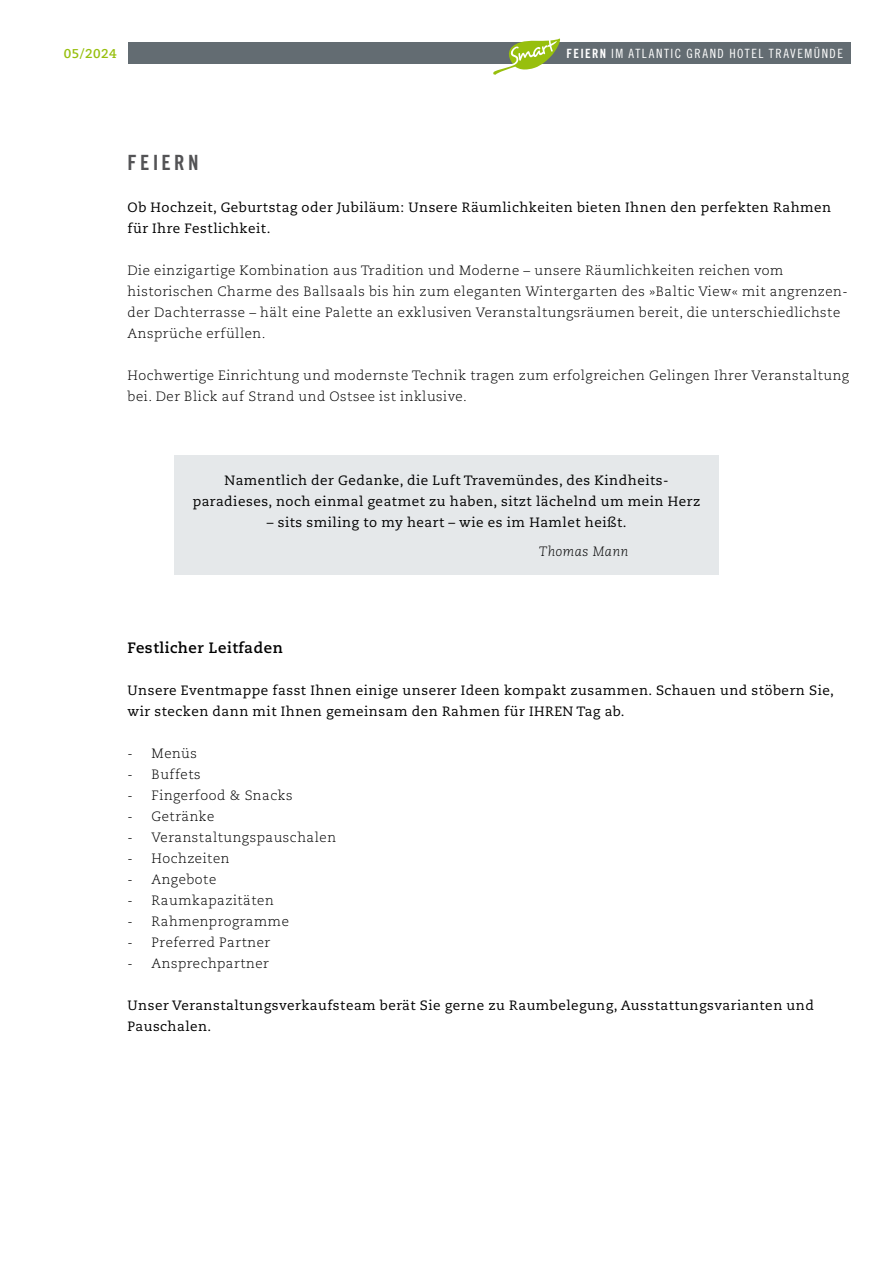
<style>
.page{position:relative;width:893px;height:1263px;background:#fff}
.page>*{position:absolute;margin:0;border:0;box-sizing:border-box;transform-origin:0 0}
.t1{font:21px "Trade Gothic LT Pro Bd Cn 20";letter-spacing:.16em;color:#535355}
.t2{font:700 15px "Caecilia LT Pro 75";letter-spacing:.04em;color:#000}
.t3{font:300 13.5px/21px "Caecilia LT Pro 45";letter-spacing:.04em;color:#000}
.t4{font:13.5px/21px "Caecilia LT Pro 55 Roman";letter-spacing:.04em;color:#000}
.t5{font:italic 300 13.5px "Caecilia LT Pro 46";letter-spacing:.04em;color:#000}
.t6{font:12.75px "Trade Gothic LT Std Cn 18";letter-spacing:.12em;color:#fff}
.t7{font:700 12.75px "Caecilia LT Pro 75";letter-spacing:.04em;color:#97bf0d}
.s1{font-family:"Trade Gothic LT Pro Bd Cn 20"}
</style>
<div class="page">
<div style="left:128px;top:43px;width:722px;height:21px;background:#636c72"></div>
<svg style="left:493px;top:38px;width:67px;height:37px"></svg>
<div style="left:174px;top:456px;width:545px;height:119px;background:#e5e8ea"></div>
<p class="t7" style="left:64px;top:45px;width:54px">05/2024</p>
<p class="t6" style="left:566px;top:46px;width:278px"><span class="s1">FEIERN</span> IM ATLANTIC GRAND HOTEL TRAVEMÜNDE</p>
<h1 class="t1" style="left:128px;top:150px;width:73px">FEIERN</h1>
<p class="t4" style="left:128px;top:197px;width:705px">Ob Hochzeit, Geburtstag oder Jubiläum: Unsere Räumlichkeiten bieten Ihnen den perfekten Rahmen für Ihre Festlichkeit.</p>
<p class="t3" style="left:128px;top:260px;width:722px">Die einzigartige Kombination aus Tradition und Moderne – unsere Räumlichkeiten reichen vom historischen Charme des Ballsaals bis hin zum eleganten Wintergarten des »Baltic View« mit angrenzen&shy;der Dachterrasse – hält eine Palette an exklusiven Veranstaltungsräumen bereit, die unterschiedlichste Ansprüche erfüllen.</p>
<p class="t3" style="left:128px;top:365px;width:723px">Hochwertige Einrichtung und modernste Technik tragen zum erfolgreichen Gelingen Ihrer Veranstaltung bei. Der Blick auf Strand und Ostsee ist inklusive.</p>
<p class="t4" style="left:193px;top:470px;width:509px;text-align:center">Namentlich der Gedanke, die Luft Travemündes, des Kindheits&shy;paradieses, noch einmal geatmet zu haben, sitzt lächelnd um mein Herz</p>
<p class="t4" style="left:267px;top:512px;width:361px">– sits smiling to my heart – wie es im Hamlet heißt.</p>
<p class="t5" style="left:539px;top:542px;width:91px">Thomas Mann</p>
<p class="t2" style="left:128px;top:638px;width:157px">Festlicher Leitfaden</p>
<p class="t4" style="left:128px;top:680px;width:708px">Unsere Eventmappe fasst Ihnen einige unserer Ideen kompakt zusammen. Schauen und stöbern Sie, wir stecken dann mit Ihnen gemeinsam den Rahmen für IHREN Tag ab.</p>
<p class="t3" style="left:128px;top:743px;width:71px">- Menüs</p>
<p class="t3" style="left:128px;top:764px;width:75px">- Buffets</p>
<p class="t3" style="left:128px;top:785px;width:167px">- Fingerfood &amp; Snacks</p>
<p class="t3" style="left:128px;top:806px;width:88px">- Getränke</p>
<p class="t3" style="left:128px;top:827px;width:210px">- Veranstaltungspauschalen</p>
<p class="t3" style="left:128px;top:848px;width:103px">- Hochzeiten</p>
<p class="t3" style="left:128px;top:869px;width:90px">- Angebote</p>
<p class="t3" style="left:128px;top:890px;width:148px">- Raumkapazitäten</p>
<p class="t3" style="left:128px;top:911px;width:163px">- Rahmenprogramme</p>
<p class="t3" style="left:128px;top:932px;width:144px">- Preferred Partner</p>
<p class="t3" style="left:128px;top:953px;width:143px">- Ansprechpartner</p>
<p class="t4" style="left:128px;top:995px;width:688px">Unser Veranstaltungsverkaufsteam berät Sie gerne zu Raumbelegung, Ausstattungsvarianten und<br>Pauschalen.</p>
</div>
